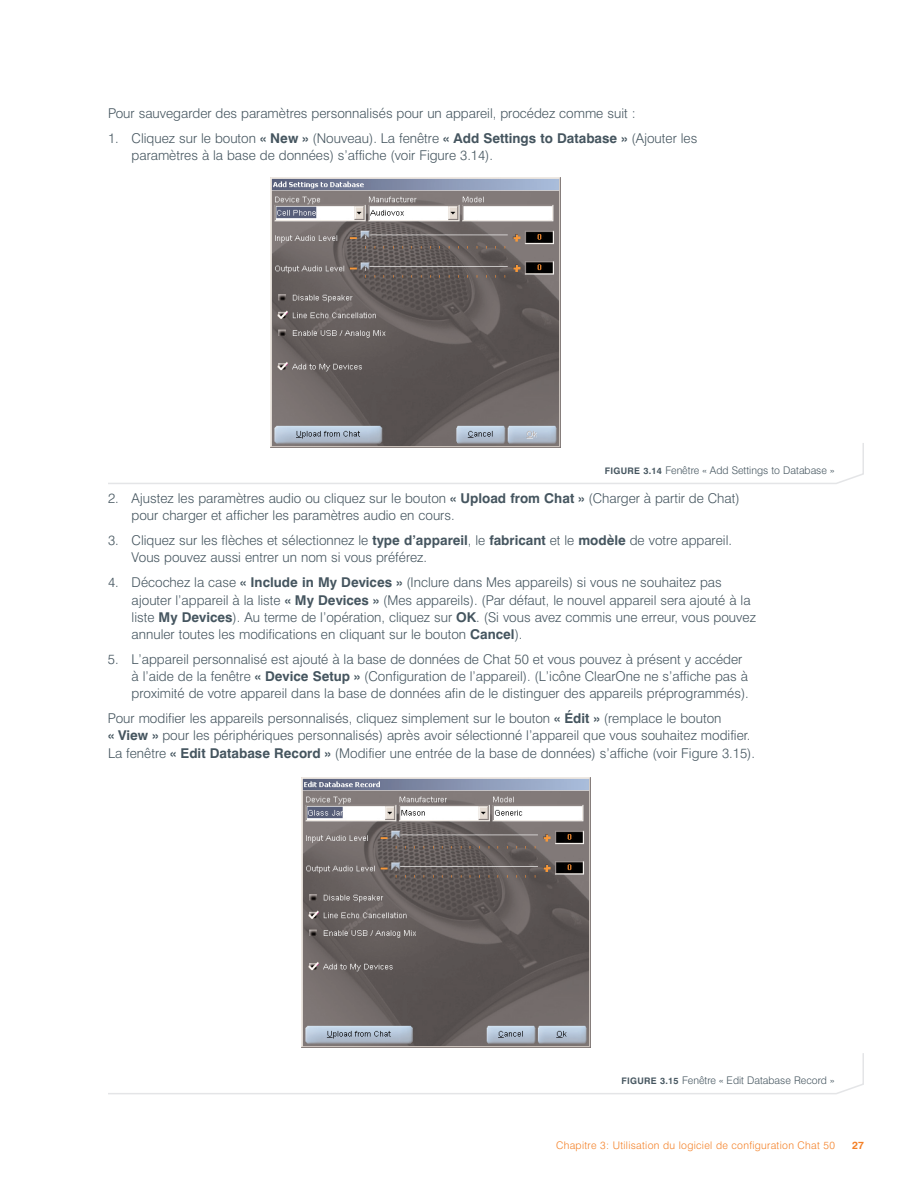
<style>
.page{position:relative;width:918px;height:1188px;background:#fff}
.page>*{position:absolute;margin:0;border:0;box-sizing:border-box;transform-origin:0 0}
.t1{font:300 13.5px/17.2px "Swiss 721 BT";color:#45555f}
.t2{font:300 10.5px "Swiss 721 BT";color:#45555f}
.t3{font:300 10.5px "Swiss 721 BT";letter-spacing:.025em;color:#f48026}
.t4{font:700 10.5px "Swiss 721 BT";color:#f48026}
.s1{font-weight:700}
.s2{font-weight:700;font-size:9px}
</style>
<div class="page">
<img style="left:271px;top:178px;width:289px;height:263px">
<svg style="left:108px;top:441px;width:756px;height:43px"></svg>
<img style="left:302px;top:778px;width:289px;height:270px">
<svg style="left:108px;top:1053px;width:756px;height:42px"></svg>
<p class="t1" style="left:108px;top:105px;width:529px">Pour sauvegarder des paramètres personnalisés pour un appareil, procédez comme suit :</p>
<p class="t1" style="left:132px;top:130px;width:567px;text-indent:-24px">1. Cliquez sur le bouton <span class="s1">« New »</span> (Nouveau). La fenêtre <span class="s1">« Add Settings to Database »</span> (Ajouter les paramètres à la base de données) s’affiche (voir Figure 3.14).</p>
<p class="t2" style="left:605px;top:464px;width:231px"><span class="s2">FIGURE 3.14</span> Fenêtre « Add Settings to Database »</p>
<p class="t1" style="left:132px;top:490px;width:610px;text-indent:-24px">2. Ajustez les paramètres audio ou cliquez sur le bouton <span class="s1">« Upload from Chat »</span> (Charger à partir de Chat) pour charger et afficher les paramètres audio en cours.</p>
<p class="t1" style="left:132px;top:532px;width:602px;text-indent:-24px">3. Cliquez sur les flèches et sélectionnez le <span class="s1">type d’appareil</span>, le <span class="s1">fabricant</span> et le <span class="s1">modèle</span> de votre appareil.<br>Vous pouvez aussi entrer un nom si vous préférez.</p>
<p class="t1" style="left:132px;top:574px;width:626px;text-indent:-24px">4. Décochez la case <span class="s1">« Include in My Devices »</span> (Inclure dans Mes appareils) si vous ne souhaitez pas ajouter l’appareil à la liste <span class="s1">« My Devices »</span> (Mes appareils). (Par défaut, le nouvel appareil sera ajouté à la liste <span class="s1">My Devices</span>). Au terme de l’opération, cliquez sur <span class="s1">OK</span>. (Si vous avez commis une erreur, vous pouvez annuler toutes les modifications en cliquant sur le bouton <span class="s1">Cancel</span>).</p>
<p class="t1" style="left:132px;top:651px;width:619px;text-indent:-24px">5. L’appareil personnalisé est ajouté à la base de données de Chat 50 et vous pouvez à présent y accéder à l’aide de la fenêtre <span class="s1">« Device Setup »</span> (Configuration de l’appareil). (L’icône ClearOne ne s’affiche pas à proximité de votre appareil dans la base de données afin de le distinguer des appareils préprogrammés).</p>
<p class="t1" style="left:108px;top:710px;width:649px">Pour modifier les appareils personnalisés, cliquez simplement sur le bouton <span class="s1">« Édit »</span> (remplace le bouton<br><span class="s1">« View »</span> pour les périphériques personnalisés) après avoir sélectionné l’appareil que vous souhaitez modifier.<br>La fenêtre <span class="s1">« Edit Database Record »</span> (Modifier une entrée de la base de données) s’affiche (voir Figure 3.15).</p>
<p class="t2" style="left:622px;top:1074px;width:214px"><span class="s2">FIGURE 3.15</span> Fenêtre « Edit Database Record »</p>
<p class="t3" style="left:556px;top:1139px;width:280px">Chapitre 3: Utilisation du logiciel de configuration Chat 50</p>
<p class="t4" style="left:852px;top:1139px;width:13px">27</p>
</div>
